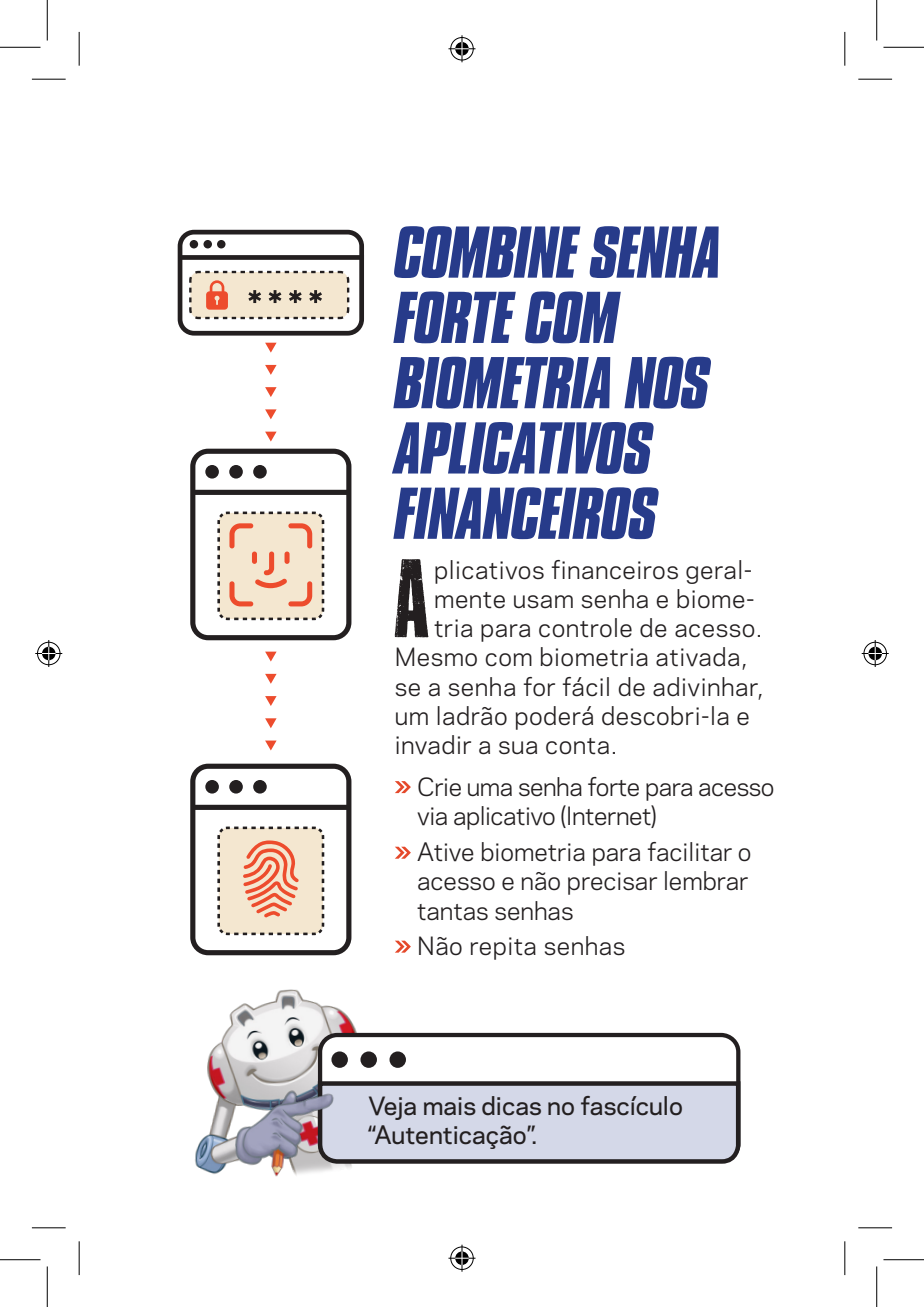
<style>
.page{position:relative;width:924px;height:1307px;background:#fff}
.page>*{position:absolute;margin:0;border:0;box-sizing:border-box;transform-origin:0 0}
.t1{font:92.92px "Cross Town";color:#231f20}
.t2{font:italic 700 63px/65.2px "Compacta BT";letter-spacing:-.02em;color:#273b8a}
.t3{font:23.62px "Galaxie Polaris";letter-spacing:.02em;color:#231f20}
.t4{font:23.62px/29.2px "Galaxie Polaris";color:#231f20}
.t5{font:23.62px/29.2px "Galaxie Polaris";letter-spacing:-.02em;color:#231f20}
.t6{font:500 23.62px/29.2px "Galaxie Polaris";color:#231f20}
</style>
<div class="page">
<div style="left:318px;top:1032px;width:422px;height:130px;border:4px solid #231f20;border-radius:17px"></div>
<svg style="left:472px;top:1078px;width:269px;height:86px;background:#c0c3d1"></svg>
<img style="left:195px;top:989px;width:277px;height:188px">
<svg style="left:395px;top:781px;width:16px;height:12px"></svg>
<svg style="left:395px;top:846px;width:16px;height:12px"></svg>
<svg style="left:395px;top:940px;width:16px;height:12px"></svg>
<div style="left:190px;top:763px;width:161px;height:192px;border:5px solid #231f20;border-radius:15px"></div>
<div style="left:192px;top:804px;width:158px;height:6px;background:#231f20"></div>
<div style="left:205px;top:780px;width:14px;height:13px;background:#231f20;border-radius:50%"></div>
<div style="left:229px;top:780px;width:14px;height:13px;background:#231f20;border-radius:50%"></div>
<div style="left:253px;top:780px;width:14px;height:13px;background:#231f20;border-radius:50%"></div>
<svg style="left:217px;top:826px;width:108px;height:110px;background:#e9cab4"></svg>
<div style="left:178px;top:230px;width:186px;height:105px;border:5px solid #231f20;border-radius:14px"></div>
<div style="left:179px;top:255px;width:185px;height:5px;background:#231f20"></div>
<div style="left:190px;top:240px;width:8px;height:8px;background:#231f20;border-radius:50%"></div>
<div style="left:203px;top:240px;width:9px;height:8px;background:#231f20;border-radius:50%"></div>
<div style="left:217px;top:240px;width:8px;height:8px;background:#231f20;border-radius:50%"></div>
<svg style="left:189px;top:270px;width:161px;height:50px;background:#decbb8"></svg>
<svg style="left:265px;top:343px;width:11px;height:9px"></svg>
<svg style="left:265px;top:431px;width:11px;height:10px"></svg>
<svg style="left:265px;top:387px;width:11px;height:10px"></svg>
<svg style="left:265px;top:365px;width:11px;height:10px"></svg>
<svg style="left:265px;top:409px;width:11px;height:10px"></svg>
<svg style="left:265px;top:718px;width:11px;height:10px"></svg>
<svg style="left:265px;top:674px;width:11px;height:9px"></svg>
<svg style="left:265px;top:651px;width:11px;height:10px"></svg>
<svg style="left:265px;top:740px;width:11px;height:10px"></svg>
<svg style="left:265px;top:696px;width:11px;height:10px"></svg>
<div style="left:190px;top:448px;width:161px;height:192px;border:5px solid #231f20;border-radius:15px"></div>
<div style="left:192px;top:490px;width:158px;height:5px;background:#231f20"></div>
<div style="left:205px;top:465px;width:14px;height:13px;background:#231f20;border-radius:50%"></div>
<div style="left:229px;top:465px;width:14px;height:13px;background:#231f20;border-radius:50%"></div>
<div style="left:253px;top:465px;width:14px;height:13px;background:#231f20;border-radius:50%"></div>
<svg style="left:217px;top:511px;width:108px;height:110px;background:#eacfb9"></svg>
<hr style="left:32px;top:79px;width:34px;height:1px;background:#000">
<hr style="left:858px;top:79px;width:34px;height:1px;background:#000">
<hr style="left:32px;top:1227px;width:34px;height:1px;background:#000">
<hr style="left:858px;top:1227px;width:34px;height:1px;background:#000">
<hr style="left:79px;top:32px;width:1px;height:34px;background:#000">
<hr style="left:79px;top:1241px;width:1px;height:33px;background:#000">
<hr style="left:844px;top:32px;width:1px;height:34px;background:#000">
<hr style="left:844px;top:1241px;width:1px;height:33px;background:#000">
<hr style="left:0;top:47px;width:40px;height:1px;background:#000">
<hr style="left:883px;top:47px;width:41px;height:1px;background:#000">
<hr style="left:0;top:1259px;width:40px;height:1px;background:#000">
<hr style="left:883px;top:1259px;width:41px;height:1px;background:#000">
<hr style="left:47px;top:0;width:1px;height:41px;background:#000">
<hr style="left:47px;top:1266px;width:1px;height:40px;background:#000">
<hr style="left:876px;top:0;width:1px;height:41px;background:#000">
<hr style="left:876px;top:1266px;width:1px;height:40px;background:#000">
<svg style="left:448px;top:35px;width:27px;height:27px"></svg>
<svg style="left:448px;top:1244px;width:27px;height:27px"></svg>
<svg style="left:35px;top:640px;width:27px;height:27px"></svg>
<svg style="left:861px;top:640px;width:27px;height:27px"></svg>
<p class="t2" style="left:395px;top:221px;width:329px">COMBINE SENHA<br>FORTE COM<br>BIOMETRIA NOS<br>APLICATIVOS<br>FINANCEIROS</p>
<p class="t1" style="left:395px;top:558px;width:39px">A</p>
<p class="t3" style="left:434px;top:551px;width:320px">plicativos financeiros geral-</p>
<p class="t3" style="left:434px;top:581px;width:322px">mente usam senha e biome-</p>
<p class="t3" style="left:434px;top:610px;width:330px">tria para controle de acesso.</p>
<p class="t3" style="left:395px;top:639px;width:354px">Mesmo com biometria ativada,</p>
<p class="t3" style="left:395px;top:668px;width:370px">se a senha for fácil de adivinhar,</p>
<p class="t3" style="left:395px;top:698px;width:357px">um ladrão poderá descobri-la e</p>
<p class="t3" style="left:395px;top:727px;width:224px">invadir a sua conta.</p>
<p class="t5" style="left:417px;top:771px;width:359px">Crie uma senha forte para acesso via aplicativo (Internet)</p>
<p class="t4" style="left:417px;top:836px;width:336px">Ative biometria para facilitar o acesso e não precisar lembrar tantas senhas</p>
<p class="t3" style="left:417px;top:928px;width:210px">Não repita senhas</p>
<p class="t6" style="left:368px;top:1089px;width:316px">Veja mais dicas no fascículo “Autenticação”.</p>
</div>
